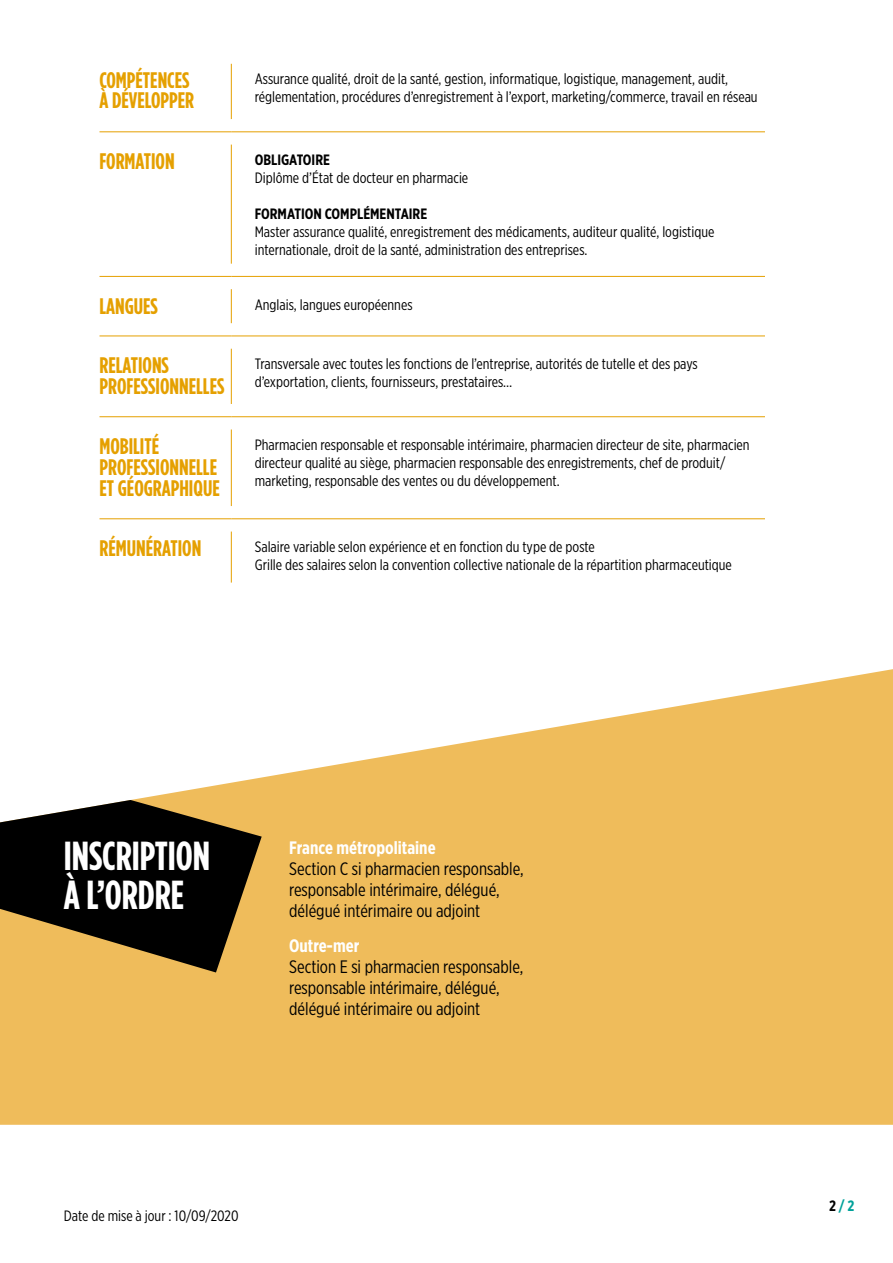
<style>
.page{position:relative;width:893px;height:1263px;background:#fff}
.page>*{position:absolute;margin:0;border:0;box-sizing:border-box;transform-origin:0 0}
.t1{font:700 40.5px/39px "Gotham Condensed";color:#fff}
.t2{font:700 22.5px/21px "Gotham Condensed";color:#e5a000}
.t3{font:18px/21px "Gotham X Narrow";color:#000}
.t4{font:700 18px "Gotham X Narrow";color:#fff}
.t5{font:15px/18px "Gotham X Narrow";color:#000}
.t6{font:700 15px "Gotham X Narrow";color:#000}
.t7{font:700 15px "Gotham X Narrow";color:#00a19a}
.s1{color:#000}
</style>
<div class="page">
<svg style="left:0;top:669px;width:893px;height:456px;fill:#efbc5b"></svg>
<svg style="left:0;top:800px;width:262px;height:172px;background:#493b21"></svg>
<hr style="left:231px;top:145px;width:1px;height:119px;background:#e5a000">
<hr style="left:99px;top:276px;width:132px;height:1px;background:#e5a000">
<hr style="left:231px;top:276px;width:534px;height:1px;background:#e5a000">
<hr style="left:231px;top:289px;width:1px;height:34px;background:#e5a000">
<hr style="left:99px;top:131px;width:132px;height:1px;background:#e5a000">
<hr style="left:99px;top:336px;width:132px;height:1px;background:#e5a000">
<hr style="left:231px;top:131px;width:534px;height:1px;background:#e5a000">
<hr style="left:231px;top:336px;width:534px;height:1px;background:#e5a000">
<hr style="left:231px;top:64px;width:1px;height:55px;background:#e5a000">
<hr style="left:231px;top:349px;width:1px;height:55px;background:#e5a000">
<hr style="left:231px;top:429px;width:1px;height:77px;background:#e5a000">
<hr style="left:99px;top:416px;width:132px;height:1px;background:#e5a000">
<hr style="left:99px;top:518px;width:132px;height:1px;background:#e5a000">
<hr style="left:231px;top:416px;width:534px;height:1px;background:#e5a000">
<hr style="left:231px;top:518px;width:534px;height:1px;background:#e5a000">
<hr style="left:231px;top:531px;width:1px;height:52px;background:#e5a000">
<h2 class="t2" style="left:99px;top:70px;width:96px;line-height:20.2px">COMPÉTENCES<br>À DÉVELOPPER</h2>
<p class="t5" style="left:255px;top:70px;width:504px">Assurance qualité, droit de la santé, gestion, informatique, logistique, management, audit, réglementation, procédures d’enregistrement à l’export, marketing/commerce, travail en réseau</p>
<h2 class="t2" style="left:99px;top:150px;width:77px">FORMATION</h2>
<p class="t6" style="left:255px;top:151px;width:77px">OBLIGATOIRE</p>
<p class="t5" style="left:255px;top:169px;width:215px">Diplôme d’État de docteur en pharmacie</p>
<p class="t6" style="left:255px;top:205px;width:174px">FORMATION COMPLÉMENTAIRE</p>
<p class="t5" style="left:255px;top:223px;width:461px">Master assurance qualité, enregistrement des médicaments, auditeur qualité, logistique internationale, droit de la santé, administration des entreprises.</p>
<h2 class="t2" style="left:99px;top:295px;width:60px">LANGUES</h2>
<p class="t5" style="left:255px;top:295px;width:159px">Anglais, langues européennes</p>
<h2 class="t2" style="left:99px;top:354px;width:126px">RELATIONS<br>PROFESSIONNELLES</h2>
<p class="t5" style="left:255px;top:355px;width:445px">Transversale avec toutes les fonctions de l’entreprise, autorités de tutelle et des pays d’exportation, clients, fournisseurs, prestataires…</p>
<h2 class="t2" style="left:99px;top:435px;width:122px">MOBILITÉ<br>PROFESSIONNELLE<br>ET GÉOGRAPHIQUE</h2>
<p class="t5" style="left:255px;top:435px;width:496px">Pharmacien responsable et responsable intérimaire, pharmacien directeur de site, pharmacien directeur qualité au siège, pharmacien responsable des enregistrements, chef de produit/ marketing, responsable des ventes ou du développement.</p>
<h2 class="t2" style="left:99px;top:537px;width:103px">RÉMUNÉRATION</h2>
<p class="t5" style="left:255px;top:537px;width:479px">Salaire variable selon expérience et en fonction du type de poste<br>Grille des salaires selon la convention collective nationale de la répartition pharmaceutique</p>
<h1 class="t1" style="left:64px;top:836px;width:148px">INSCRIPTION<br>À L’ORDRE</h1>
<p class="t4" style="left:289px;top:836px;width:148px">France métropolitaine</p>
<p class="t3" style="left:289px;top:858px;width:236px">Section C si pharmacien responsable, responsable intérimaire, délégué, délégué intérimaire ou adjoint</p>
<p class="t4" style="left:289px;top:934px;width:72px">Outre-mer</p>
<p class="t3" style="left:289px;top:956px;width:236px">Section E si pharmacien responsable, responsable intérimaire, délégué, délégué intérimaire ou adjoint</p>
<p class="t5" style="left:64px;top:1207px;width:176px">Date de mise à jour : 10/09/2020</p>
<p class="t7" style="left:829px;top:1197px;width:27px"><span class="s1">2</span> / 2</p>
</div>
